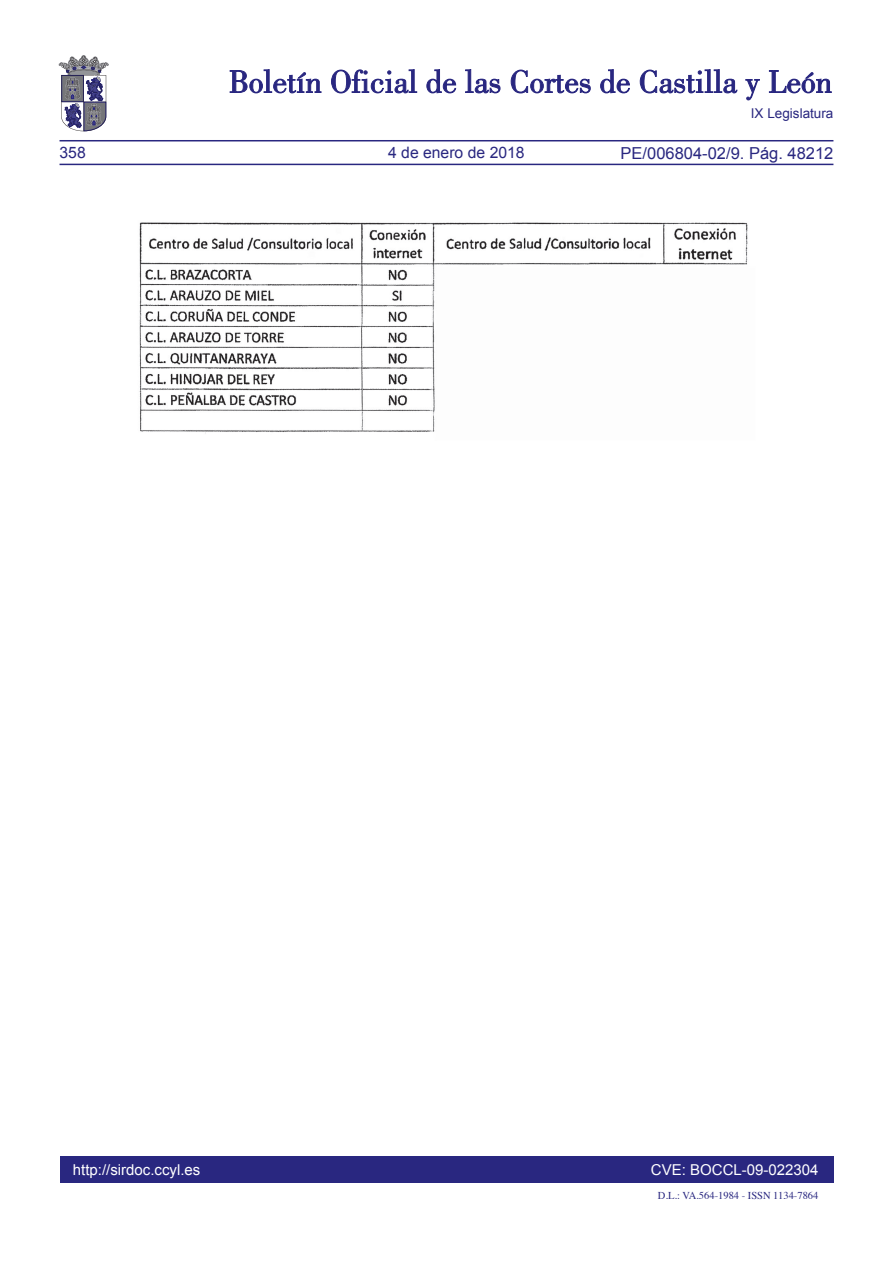
<style>
.page{position:relative;width:893px;height:1263px;background:#fff}
.page>*{position:absolute;margin:0;border:0;box-sizing:border-box;transform-origin:0 0}
.t1{font:16.5px "Arial";color:#292780}
.t2{font:15.75px "Arial";color:#292780}
.t3{font:15px "Arial";color:#fff}
.t4{font:13.5px "Arial";color:#292780}
.t5{font:10.5px "Times";color:#292780}
</style>
<div class="page">
<div style="left:60px;top:1157px;width:773px;height:26px;background:#292780"></div>
<hr style="left:60px;top:164px;width:773px;height:1px;background:#292780">
<hr style="left:60px;top:140px;width:773px;height:1px;background:#292780">
<svg style="left:230px;top:69px;width:91px;height:24px"></svg>
<svg style="left:331px;top:69px;width:86px;height:24px"></svg>
<svg style="left:426px;top:69px;width:30px;height:24px"></svg>
<svg style="left:465px;top:69px;width:35px;height:24px"></svg>
<svg style="left:511px;top:70px;width:80px;height:23px"></svg>
<svg style="left:600px;top:69px;width:30px;height:24px"></svg>
<svg style="left:640px;top:69px;width:97px;height:24px"></svg>
<svg style="left:745px;top:79px;width:15px;height:21px"></svg>
<svg style="left:769px;top:70px;width:62px;height:23px"></svg>
<svg style="left:59px;top:55px;width:49px;height:76px"></svg>
<img style="left:139px;top:222px;width:609px;height:212px">
<p class="t2" style="left:60px;top:142px;width:28px">358</p>
<p class="t2" style="left:388px;top:142px;width:138px">4 de enero de 2018</p>
<p class="t4" style="left:751px;top:105px;width:84px">IX Legislatura</p>
<p class="t1" style="left:621px;top:142px;width:214px">PE/006804-02/9. Pág. 48212</p>
<p class="t3" style="left:73px;top:1159px;width:129px">http://sirdoc.ccyl.es</p>
<p class="t3" style="left:651px;top:1159px;width:169px">CVE: BOCCL-09-022304</p>
<p class="t5" style="left:658px;top:1185px;width:162px">D.L.: VA.564-1984 - ISSN 1134-7864</p>
</div>
